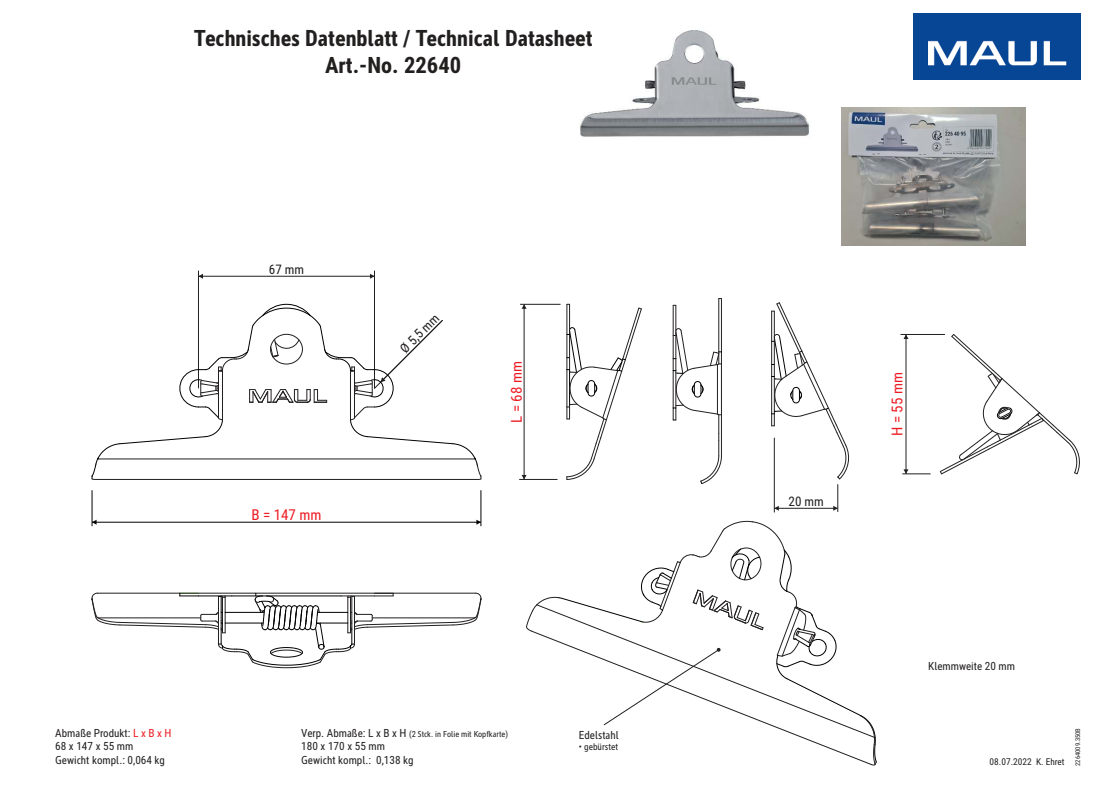
<style>
.page{position:relative;width:1120px;height:792px;background:#fff}
.page>*{position:absolute;margin:0;border:0;box-sizing:border-box;transform-origin:0 0}
.t1{font:700 condensed 22.6px/27.1px "MAUL";color:#221f1f;text-align:center}
.t2{font:condensed 15.1px "MAUL";color:#ed1c24}
.t3{font:condensed 13.2px "MAUL";color:#221f1f}
.t4{font:condensed 11.3px/13.5px "MAUL";color:#221f1f}
.t5{font:condensed 9.4px "MAUL";color:#221f1f}
.t6{font:condensed 8.5px "MAUL";color:#221f1f}
.t7{font:condensed 6.6px "MAUL";color:#221f1f}
.s1{color:#ed1c24}
.s2{font-size:11.3px}
</style>
<div class="page">
<hr style="left:92px;top:491px;width:1px;height:35px;background:#000">
<hr style="left:92px;top:522px;width:389px;height:1px;background:#000">
<svg style="left:92px;top:520px;width:5px;height:5px"></svg>
<svg style="left:476px;top:520px;width:5px;height:5px"></svg>
<hr style="left:481px;top:491px;width:1px;height:35px;background:#000">
<img style="left:914px;top:13px;width:166px;height:66px">
<img style="left:580px;top:30px;width:264px;height:127px">
<hr style="left:198px;top:271px;width:1px;height:117px;background:#221f1f">
<hr style="left:374px;top:271px;width:1px;height:117px;background:#221f1f">
<hr style="left:198px;top:276px;width:176px;height:1px;background:#221f1f">
<hr style="left:520px;top:304px;width:41px;height:1px;background:#221f1f">
<hr style="left:519px;top:479px;width:39px;height:1px;background:#221f1f">
<hr style="left:524px;top:304px;width:1px;height:175px;background:#221f1f">
<svg style="left:522px;top:304px;width:5px;height:5px"></svg>
<svg style="left:522px;top:475px;width:5px;height:4px"></svg>
<hr style="left:900px;top:334px;width:45px;height:1px;background:#221f1f">
<hr style="left:906px;top:334px;width:1px;height:140px;background:#221f1f">
<svg style="left:902px;top:469px;width:29px;height:6px"></svg>
<hr style="left:718px;top:299px;width:1px;height:53px;background:#221f1f">
<hr style="left:721px;top:299px;width:1px;height:53px;background:#221f1f">
<hr style="left:673px;top:305px;width:1px;height:54px;background:#221f1f">
<hr style="left:675px;top:305px;width:1px;height:54px;background:#221f1f">
<svg style="left:566px;top:304px;width:76px;height:176px"></svg>
<svg style="left:673px;top:328px;width:49px;height:156px"></svg>
<svg style="left:771px;top:302px;width:79px;height:210px"></svg>
<svg style="left:91px;top:304px;width:391px;height:176px"></svg>
<svg style="left:91px;top:592px;width:391px;height:76px"></svg>
<svg style="left:526px;top:521px;width:351px;height:245px"></svg>
<img style="left:842px;top:108px;width:184px;height:138px">
<svg style="left:939px;top:334px;width:141px;height:141px"></svg>
<h1 class="t1" style="left:194px;top:24px;width:400px">Technisches Datenblatt / Technical Datasheet<br>Art.-No. 22640</h1>
<p class="t4" style="left:55px;top:726px;width:118px">Abmaße Produkt: <span class="s1">L x B x H<br></span>68 x 147 x 55 mm<br>Gewicht kompl.: 0,064 kg</p>
<p class="t3" style="left:269px;top:260px;width:37px">67 mm</p>
<h2 class="t2" style="left:251px;top:504px;width:72px">B = 147 mm</h2>
<p class="t3" style="left:396px;top:344px;width:50px;rotate:-45deg">Ø 5,5 mm</p>
<h2 class="t2" style="left:506px;top:423px;width:63px;rotate:-90deg">L = 68 mm</h2>
<h2 class="t2" style="left:887px;top:436px;width:65px;rotate:-90deg">H = 55 mm</h2>
<p class="t3" style="left:789px;top:492px;width:37px">20 mm</p>
<p class="t6" style="left:301px;top:728px;width:208px"><span class="s2">Verp. Abmaße: L x B x H</span> (2 Stck. in Folie mit Kopfkarte)</p>
<p class="t4" style="left:301px;top:739px;width:114px">180 x 170 x 55 mm<br>Gewicht kompl.: 0,138 kg</p>
<p class="t4" style="left:579px;top:727px;width:41px">Edelstahl</p>
<p class="t5" style="left:579px;top:740px;width:41px">• gebürstet</p>
<p class="t4" style="left:928px;top:659px;width:88px">Klemmweite 20 mm</p>
<p class="t5" style="left:990px;top:756px;width:76px">08.07.2022 K. Ehret</p>
<p class="t7" style="left:1073px;top:766px;width:39px;rotate:-90deg">2264009.350B</p>
</div>
